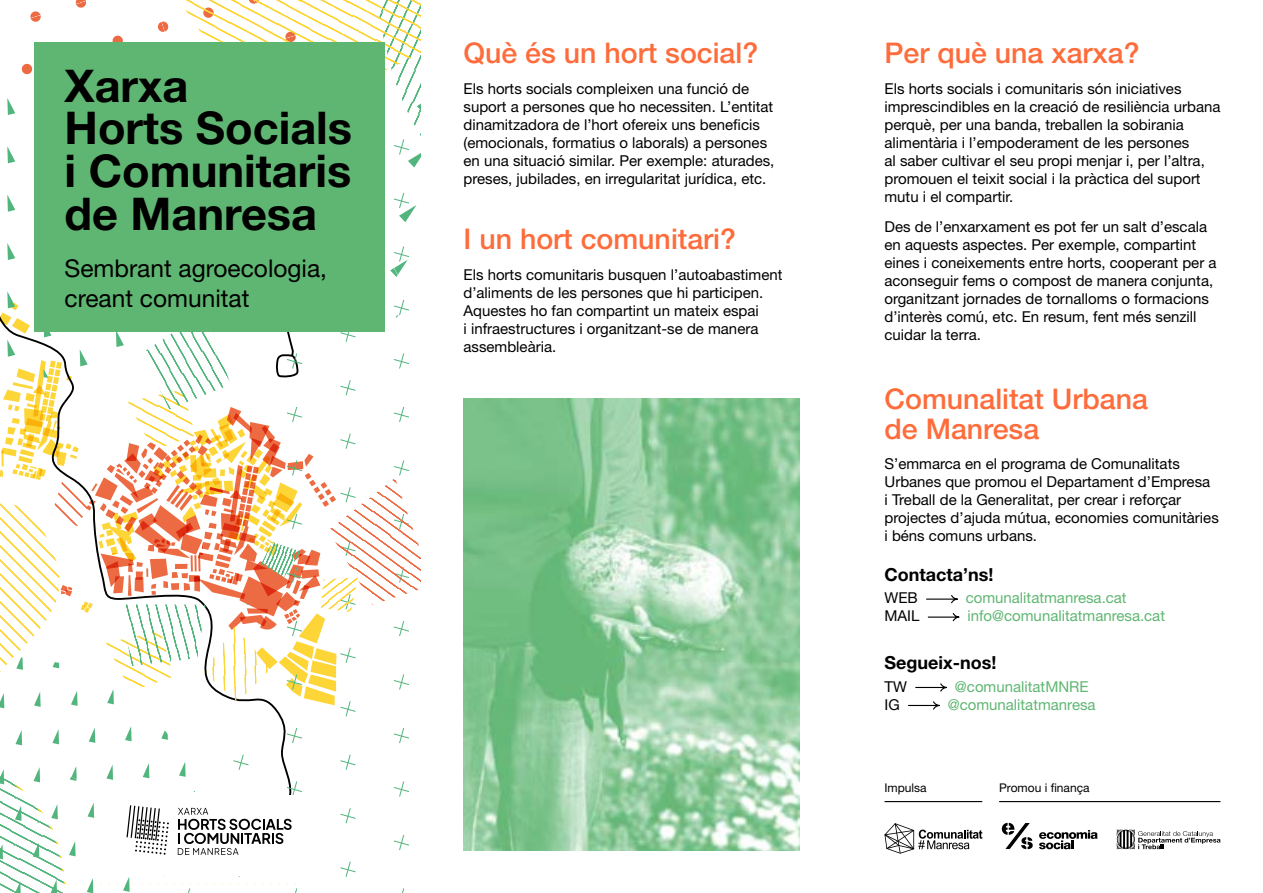
<style>
.page{position:relative;width:1263px;height:893px;background:#fff}
.page>*{position:absolute;margin:0;border:0;box-sizing:border-box;transform-origin:0 0}
.t1{font:700 45.15px/42.6px "Helvetica Neue LT Std";color:#000}
.t2{font:500 28.5px/30px "Helvetica Neue LT Std";color:#fe6c3b}
.t3{font:24.45px/29.4px "Helvetica Neue LT Std";color:#000}
.t4{font:700 18px "Helvetica Neue LT Std";color:#000}
.t5{font:15px/18px "Helvetica Neue LT Std";color:#000}
.t6{font:15px "Helvetica Neue LT Std";color:#5fb672}
.t7{font:12px "Helvetica Neue LT Std";color:#000}
</style>
<div class="page">
<svg style="left:926px;top:595px;width:34px;height:27px"></svg>
<svg style="left:908px;top:683px;width:39px;height:27px"></svg>
<img style="left:463px;top:399px;width:336px;height:451px">
<svg style="left:1117px;top:829px;width:103px;height:20px"></svg>
<svg style="left:1002px;top:823px;width:31px;height:26px"></svg>
<svg style="left:1039px;top:830px;width:58px;height:19px"></svg>
<svg style="left:884px;top:823px;width:98px;height:31px"></svg>
<hr style="left:884px;top:801px;width:98px;height:1px;background:#000">
<hr style="left:999px;top:801px;width:221px;height:1px;background:#000">
<svg style="left:0;top:0;width:421px;height:893px"></svg>
<h1 class="t1" style="left:65px;top:63px;width:289px">Xarxa<br>Horts Socials i Comunitaris de Manresa</h1>
<h3 class="t3" style="left:65px;top:254px;width:264px">Sembrant agroecologia, creant comunitat</h3>
<h2 class="t2" style="left:463px;top:37px;width:296px">Què és un hort social?</h2>
<p class="t5" style="left:463px;top:79px;width:312px">Els horts socials compleixen una funció de suport a persones que ho necessiten. L’entitat dinamitzadora de l’hort ofereix uns beneficis (emocionals, formatius o laborals) a persones en una situació similar. Per exemple: aturades, preses, jubilades, en irregularitat jurídica, etc.</p>
<h2 class="t2" style="left:463px;top:223px;width:274px">I un hort comunitari?</h2>
<p class="t5" style="left:463px;top:265px;width:320px">Els horts comunitaris busquen l’autoabastiment d’aliments de les persones que hi participen.<br>Aquestes ho fan compartint un mateix espai<br>i infraestructures i organitzant-se de manera assembleària.</p>
<h2 class="t2" style="left:884px;top:37px;width:257px">Per què una xarxa?</h2>
<p class="t5" style="left:884px;top:79px;width:337px">Els horts socials i comunitaris són iniciatives imprescindibles en la creació de resiliència urbana perquè, per una banda, treballen la sobirania alimentària i l’empoderament de les persones<br>al saber cultivar el seu propi menjar i, per l’altra, promouen el teixit social i la pràctica del suport mutu i el compartir.</p>
<p class="t5" style="left:884px;top:218px;width:334px">Des de l’enxarxament es pot fer un salt d’escala en aquests aspectes. Per exemple, compartint eines i coneixements entre horts, cooperant per a aconseguir fems o compost de manera conjunta, organitzant jornades de tornalloms o formacions d’interès comú, etc. En resum, fent més senzill cuidar la terra.</p>
<h2 class="t2" style="left:884px;top:383px;width:265px">Comunalitat Urbana de Manresa</h2>
<p class="t5" style="left:884px;top:455px;width:336px">S’emmarca en el programa de Comunalitats Urbanes que promou el Departament d’Empresa<br>i Treball de la Generalitat, per crear i reforçar projectes d’ajuda mútua, economies comunitàries i béns comuns urbans.</p>
<p class="t4" style="left:884px;top:563px;width:111px">Contacta’ns!</p>
<p class="t5" style="left:884px;top:589px;width:35px">WEB</p>
<p class="t6" style="left:966px;top:589px;width:162px">comunalitatmanresa.cat</p>
<p class="t5" style="left:884px;top:607px;width:37px">MAIL</p>
<p class="t6" style="left:967px;top:607px;width:199px">info@comunalitatmanresa.cat</p>
<p class="t4" style="left:884px;top:652px;width:113px">Segueix-nos!</p>
<p class="t5" style="left:884px;top:677px;width:24px">TW</p>
<p class="t6" style="left:955px;top:677px;width:135px">@comunalitatMNRE</p>
<p class="t5" style="left:884px;top:695px;width:17px">IG</p>
<p class="t6" style="left:948px;top:695px;width:149px">@comunalitatmanresa</p>
<p class="t7" style="left:884px;top:780px;width:44px">Impulsa</p>
<p class="t7" style="left:999px;top:780px;width:92px">Promou i finança</p>
</div>
